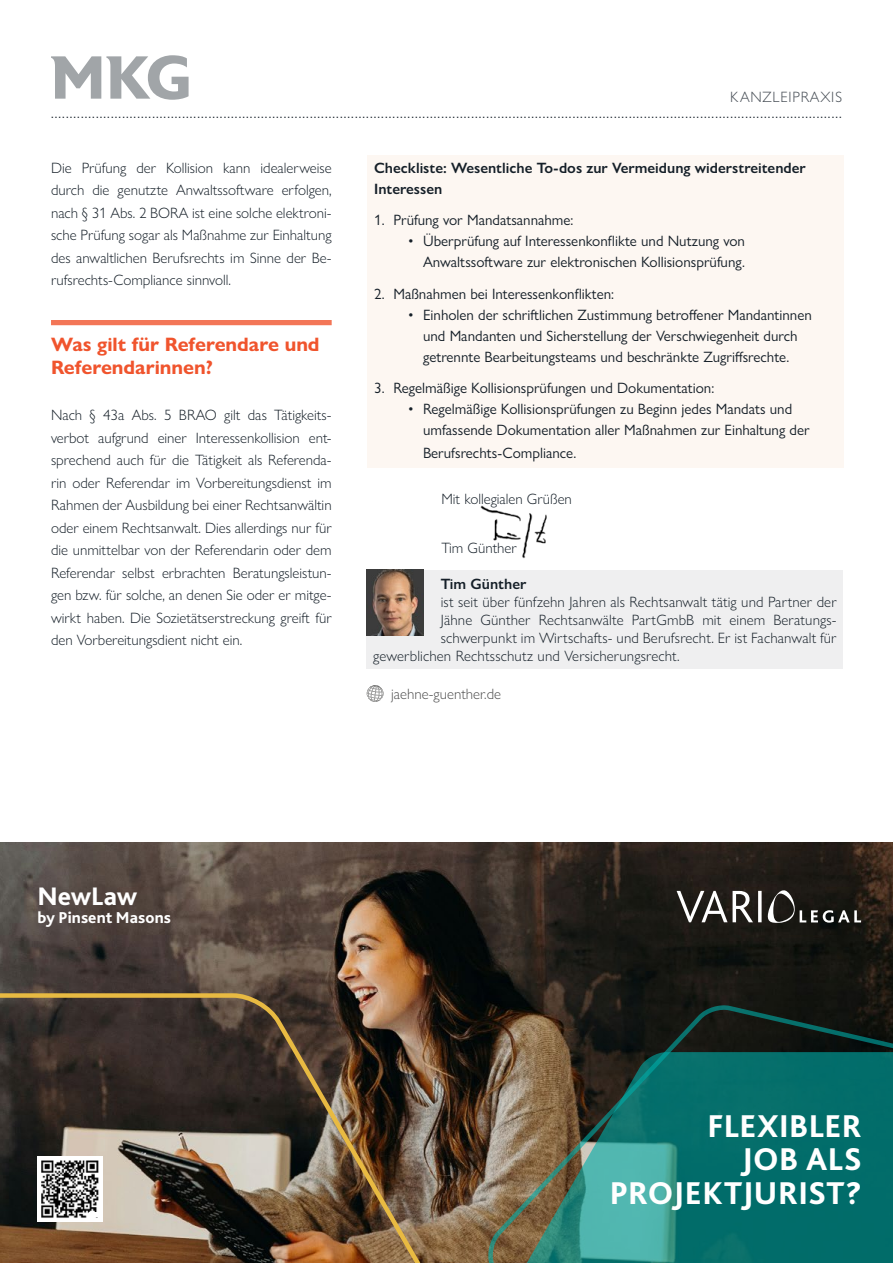
<style>
.page{position:relative;width:893px;height:1263px;background:#fff}
.page>*{position:absolute;margin:0;border:0;box-sizing:border-box;transform-origin:0 0}
.t1{font:800 33px/33.3px "Bliss 2";letter-spacing:.015em;color:#fff;text-align:right}
.t2{font:800 26.55px "Bliss 2";color:#fff}
.t3{font:700 19.5px/22.5px "Gill Sans Nova";color:#f0542d}
.t4{font:800 16.5px "Bliss 2";letter-spacing:.005em;color:#fff}
.t5{font:300 15px/22.5px "Gill Sans Nova";letter-spacing:.01em;color:#151f28;text-align:justify}
.t6{font:15px/21px "Gill Sans Nova";color:#151f28;text-align:right}
.t7{font:600 15px/21px "Gill Sans Nova";color:#151f28}
.t8{font:300 15px "Gill Sans Nova";color:#4d4d4d}
.t9{font:300 15px "Gill Sans Nova";letter-spacing:.05em;color:#444b53}
.t10{font:13.5px "Gill Sans Nova";color:#151f28}
</style>
<div class="page">
<div style="left:367px;top:155px;width:477px;height:312px;background:#fdf7f2"></div>
<img style="left:0;top:842px;width:893px;height:421px">
<svg style="left:485px;top:1000px;width:408px;height:263px;background:#28645b"></svg>
<img style="left:0;top:991px;width:435px;height:272px">
<img style="left:37px;top:1156px;width:65px;height:65px">
<div style="left:89px;top:1212px;width:10px;height:5px;background:#fff"></div>
<svg style="left:677px;top:888px;width:184px;height:35px;background:#494743"></svg>
<svg style="left:51px;top:55px;width:138px;height:45px"></svg>
<svg style="left:367px;top:685px;width:16px;height:17px"></svg>
<div style="left:367px;top:570px;width:476px;height:99px;background:#efeff0"></div>
<img style="left:367px;top:570px;width:57px;height:65px">
<img style="left:480px;top:505px;width:67px;height:54px">
<div style="left:51px;top:320px;width:281px;height:5px;background:#f37657"></div>
<p class="t9" style="left:730px;top:88px;width:113px">KANZLEIPRAXIS</p>
<p class="t10" style="left:51px;top:105px;width:792px">...................................................................................................................................................................................................................</p>
<p class="t5" style="left:51px;top:156px;width:282px">Die Prüfung der Kollision kann idealerweise durch die genutzte Anwaltssoftware erfolgen, nach § 31 Abs. 2 BORA ist eine solche elektroni&shy;sche Prüfung sogar als Maßnahme zur Einhaltung des anwaltlichen Berufsrechts im Sinne der Be&shy;rufsrechts-Compliance sinnvoll.</p>
<h3 class="t3" style="left:51px;top:333px;width:270px">Was gilt für Referendare und<br>Referendarinnen?</h3>
<p class="t5" style="left:51px;top:404px;width:282px">Nach § 43a Abs. 5 BRAO gilt das Tätigkeits&shy;verbot aufgrund einer Interessenkollision ent&shy;sprechend auch für die Tätigkeit als Referenda&shy;rin oder Referendar im Vorbereitungsdienst im Rahmen der Ausbildung bei einer Rechtsanwältin oder einem Rechtsanwalt. Dies allerdings nur für die unmittelbar von der Referendarin oder dem Referendar selbst erbrachten Beratungsleistun&shy;gen bzw. für solche, an denen Sie oder er mitge&shy;wirkt haben. Die Sozietätserstreckung greift für den Vorbereitungsdient nicht ein.</p>
<p class="t7" style="left:374px;top:157px;width:433px">Checkliste: Wesentliche To-dos zur Vermeidung widerstreitender<br>Interessen</p>
<p class="t6" style="left:374px;top:209px;width:201px">1. Prüfung vor Mandatsannahme:</p>
<p class="t6" style="left:408px;top:230px;width:338px">• Überprüfung auf Interessenkonflikte und Nutzung von<br>Anwaltssoftware zur elektronischen Kollisionsprüfung.</p>
<p class="t6" style="left:374px;top:283px;width:241px">2. Maßnahmen bei Interessenkonflikten:</p>
<p class="t6" style="left:408px;top:304px;width:405px;text-align:center">• Einholen der schriftlichen Zustimmung betroffener Mandantinnen und Mandanten und Sicherstellung der Verschwiegenheit durch getrennte Bearbeitungsteams und beschränkte Zugriffsrechte.</p>
<p class="t6" style="left:374px;top:377px;width:342px">3. Regelmäßige Kollisionsprüfungen und Dokumentation:</p>
<p class="t6" style="left:423px;top:398px;width:388px;text-align:left;text-indent:-15px">• Regelmäßige Kollisionsprüfungen zu Beginn jedes Mandats und umfassende Dokumentation aller Maßnahmen zur Einhaltung der</p>
<p class="t6" style="left:423px;top:442px;width:155px">Berufsrechts-Compliance.</p>
<p class="t5" style="left:441px;top:487px;width:132px">Mit kollegialen Grüßen</p>
<p class="t5" style="left:441px;top:537px;width:77px">Tim Günther</p>
<p class="t7" style="left:441px;top:573px;width:87px">Tim Günther</p>
<p class="t5" style="left:441px;top:591px;width:397px">ist seit über fünfzehn Jahren als Rechtsanwalt tätig und Partner der</p>
<p class="t5" style="left:441px;top:609px;width:397px">Jähne Günther Rechtsanwälte PartGmbB mit einem Beratungs-</p>
<p class="t5" style="left:441px;top:627px;width:397px">schwerpunkt im Wirtschafts- und Berufsrecht. Er ist Fachanwalt für</p>
<p class="t5" style="left:373px;top:645px;width:308px">gewerblichen Rechtsschutz und Versicherungsrecht.</p>
<p class="t8" style="left:391px;top:684px;width:111px">jaehne-guenther.de</p>
<h2 class="t2" style="left:37px;top:879px;width:101px">NewLaw</h2>
<p class="t4" style="left:37px;top:907px;width:135px">by Pinsent Masons</p>
<h1 class="t1" style="left:610px;top:1109px;width:254px">FLEXIBLER<br>JOB ALS<br>PROJEKTJURIST?</h1>
</div>
